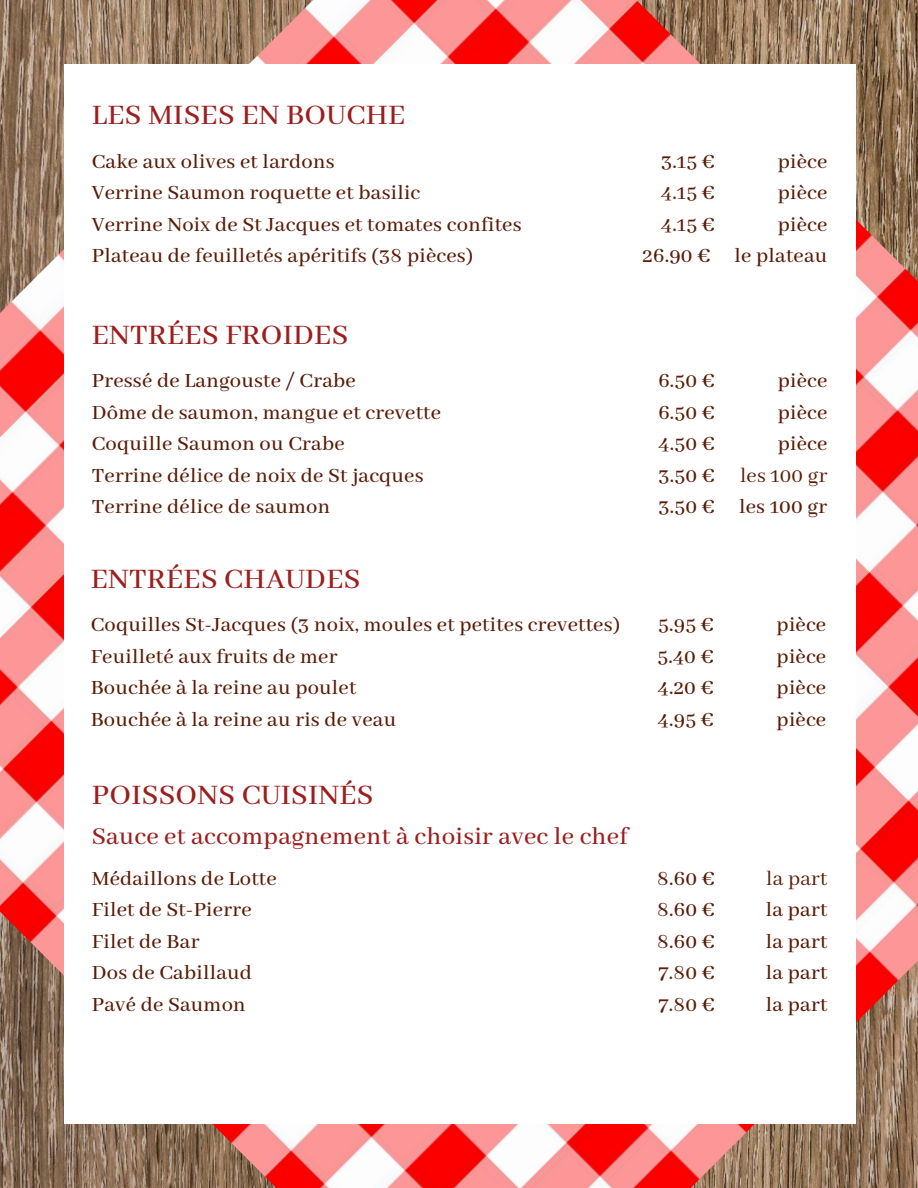
<style>
.page{position:relative;width:918px;height:1188px;background:#fff}
.page>*{position:absolute;margin:0;border:0;box-sizing:border-box;transform-origin:0 0}
.t1{font:500 31.5px "Abhaya Libre";letter-spacing:.01em;color:#9c1e1e}
.t2{font:500 27px "Abhaya Libre";letter-spacing:.01em;color:#9c1e1e}
.t3{font:500 22.5px/31.5px "Abhaya Libre";letter-spacing:.01em;color:#591c07;text-align:justify}
.t4{font:22.5px "Abhaya Libre";letter-spacing:.01em;color:#591c07}
</style>
<div class="page">
<img style="left:0;top:0;width:918px;height:1188px">
<div style="left:64px;top:92px;width:791px;height:1013px;background:#fff"></div>
<div style="left:64px;top:64px;width:791px;height:70px;background:#fff"></div>
<div style="left:64px;top:1062px;width:791px;height:62px;background:#fff"></div>
<h1 class="t1" style="left:92px;top:97px;width:315px">LES MISES EN BOUCHE</h1>
<p class="t3" style="left:92px;top:146px;width:431px;text-align:left">Cake aux olives et lardons<br>Verrine Saumon roquette et basilic<br>Verrine Noix de St Jacques et tomates confites Plateau de feuilletés apéritifs (38 pièces)</p>
<p class="t3" style="left:643px;top:146px;width:74px;text-align:right">3.15 €<br>4.15 €<br>4.15 €<br>26.90 €</p>
<p class="t3" style="left:734px;top:146px;width:94px;text-align:right">pièce pièce pièce<br>le plateau</p>
<h1 class="t1" style="left:92px;top:318px;width:258px">ENTRÉES FROIDES</h1>
<p class="t3" style="left:92px;top:366px;width:351px;text-align:left">Pressé de Langouste / Crabe<br>Dôme de saumon, mangue et crevette<br>Coquille Saumon ou Crabe<br>Terrine délice de noix de St jacques<br>Terrine délice de saumon</p>
<h1 class="t1" style="left:91px;top:562px;width:271px">ENTRÉES CHAUDES</h1>
<p class="t3" style="left:91px;top:610px;width:531px;text-align:left">Coquilles St-Jacques (3 noix, moules et petites crevettes)<br>Feuilleté aux fruits de mer<br>Bouchée à la reine au poulet<br>Bouchée à la reine au ris de veau</p>
<h1 class="t1" style="left:92px;top:777px;width:283px">POISSONS CUISINÉS</h1>
<p class="t2" style="left:92px;top:821px;width:537px">Sauce et accompagnement à choisir avec le chef</p>
<p class="t3" style="left:92px;top:863px;width:186px;text-align:left">Médaillons de Lotte<br>Filet de St-Pierre<br>Filet de Bar<br>Dos de Cabillaud<br>Pavé de Saumon</p>
<p class="t3" style="left:658px;top:366px;width:58px">6.50 € 6.50 € 4.50 € 3.50 € 3.50 €</p>
<p class="t3" style="left:778px;top:366px;width:51px">pièce pièce pièce</p>
<p class="t4" style="left:740px;top:463px;width:89px">les 100 gr</p>
<p class="t3" style="left:739px;top:492px;width:90px">les 100 gr</p>
<p class="t3" style="left:658px;top:610px;width:58px">5.95 € 5.40 € 4.20 € 4.95 €</p>
<p class="t3" style="left:777px;top:610px;width:51px">pièce pièce pièce pièce</p>
<p class="t3" style="left:657px;top:863px;width:59px">8.60 € 8.60 € 8.60 € 7.80 € 7.80 €</p>
<p class="t4" style="left:766px;top:866px;width:63px">la part</p>
<p class="t3" style="left:766px;top:895px;width:63px">la part la part la part la part</p>
</div>
